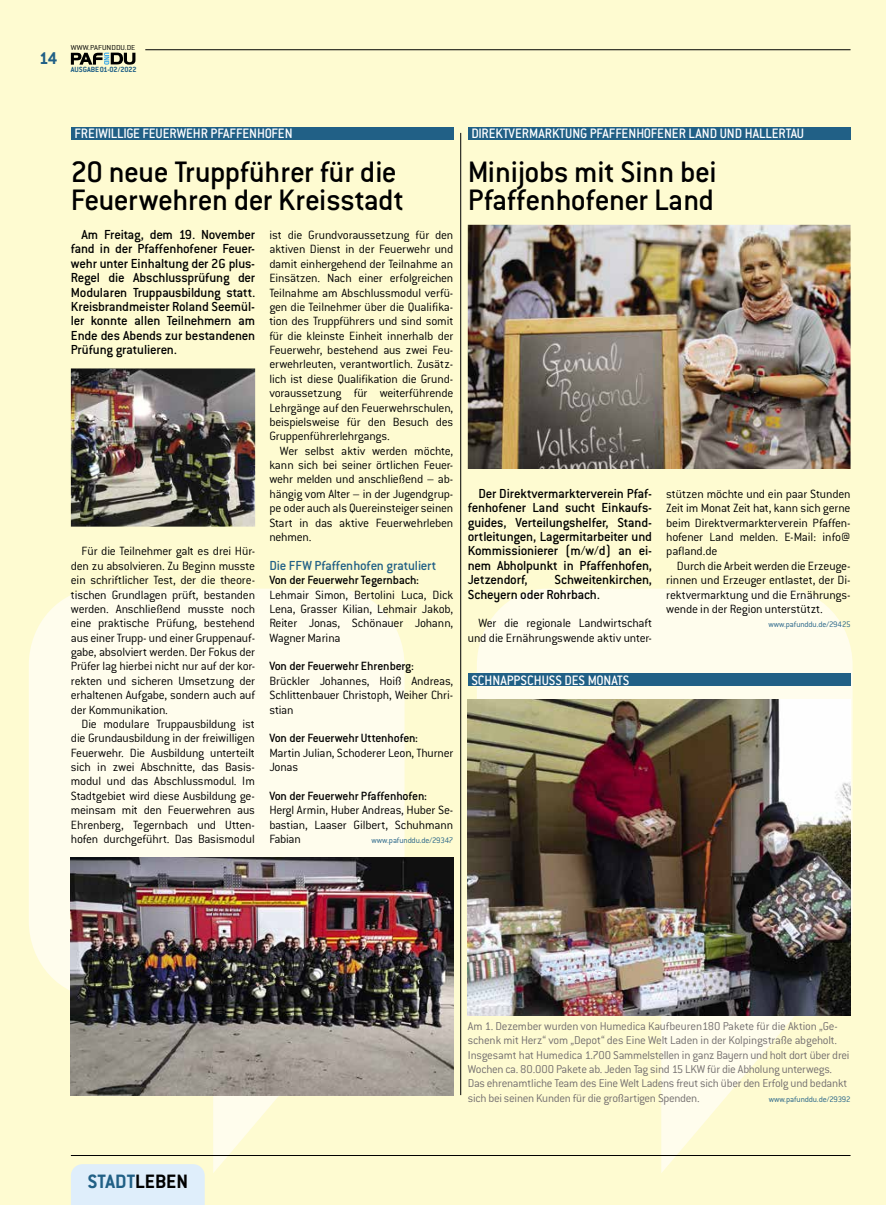
<style>
.page{position:relative;width:886px;height:1205px;background:#fefbd1}
.page>*{position:absolute;margin:0;border:0;box-sizing:border-box;transform-origin:0 0}
.t1{font:500 32.5px/28.8px "Conduit ITC Std";letter-spacing:-.01em;color:#000}
.t2{font:700 21.25px "Conduit ITC Std";color:#000}
.t3{font:700 21.25px "Conduit ITC Std";color:#216086}
.t4{font:700 18.75px "Conduit ITC Std";color:#216086}
.t5{font:500 15px "Conduit ITC Std";color:#fff;scale:.95 1}
.t6{font:500 14.38px/14.4px "Conduit ITC Std";letter-spacing:-.015em;color:#000;text-align:justify}
.t7{font:500 14.38px "Conduit ITC Std";letter-spacing:-.005em;color:#216086}
.t8{font:300 13.12px/14.4px "Conduit ITC Std";letter-spacing:-.015em;color:#000;text-align:justify}
.t9{font:500 13.12px "Conduit ITC Std";letter-spacing:-.015em;color:#000}
.t10{font:300 12.5px/14.4px "Conduit ITC Std";letter-spacing:-.02em;color:#746f6f}
.t11{font:300 8.75px "Conduit ITC Std";letter-spacing:-.015em;color:#216086}
.t12{font:700 8.25px "Conduit ITC Std";letter-spacing:-.005em;color:#216086}
.t13{font:300 7.88px "Conduit ITC Std";letter-spacing:.01em;color:#000;scale:1.1 1}
.s1{color:#216086}
.s2{color:#000}
</style>
<div class="page">
<div style="left:71px;top:1173px;width:134px;height:32px;background:#dfeefb"></div>
<hr style="left:145px;top:50px;width:705px;height:1px;background:#000">
<svg style="left:477px;top:589px;width:375px;height:584px"></svg>
<svg style="left:29px;top:589px;width:375px;height:584px;fill:#fffded"></svg>
<hr style="left:71px;top:1155px;width:779px;height:1px;background:#000">
<svg style="left:71px;top:53px;width:64px;height:12px"></svg>
<img style="left:468px;top:225px;width:382px;height:244px">
<img style="left:71px;top:857px;width:383px;height:238px">
<div style="left:71px;top:127px;width:383px;height:13px;background:#216086"></div>
<img style="left:468px;top:699px;width:382px;height:316px">
<div style="left:468px;top:673px;width:382px;height:13px;background:#216086"></div>
<hr style="left:460px;top:133px;width:1px;height:962px;background:#000">
<div style="left:468px;top:127px;width:382px;height:13px;background:#216086"></div>
<img style="left:71px;top:368px;width:184px;height:159px">
<h3 class="t4" style="left:39px;top:47px;width:20px">14</h3>
<p class="t13" style="left:71px;top:42px;width:60px">WWW.PAFUNDDU.DE</p>
<p class="t12" style="left:71px;top:65px;width:67px">AUSGABE01-02/2022</p>
<p class="t5" style="left:74px;top:125px;width:231px">FREIWILLIGE FEUERWEHR PFAFFENHOFEN</p>
<h1 class="t1" style="left:71px;top:156px;width:334px">20 neue Truppführer für die<br>Feuerwehren der Kreisstadt</h1>
<p class="t6" style="left:71px;top:227px;width:186px;text-indent:11px">Am Freitag, dem 19. November fand in der Pfaffenhofener Feuer&shy;wehr unter Einhaltung der 2G plus-Regel die Abschlussprüfung der Modularen Truppausbildung statt.<br>Kreisbrandmeister Roland Seemül&shy;ler konnte allen Teilnehmern am Ende des Abends zur bestandenen Prüfung gratulieren.</p>
<p class="t8" style="left:269px;top:227px;width:186px">ist die Grundvoraussetzung für den aktiven Dienst in der Feuerwehr und damit einhergehend der Teilnahme an Einsätzen. Nach einer erfolgreichen Teilnahme am Abschlussmodul verfü&shy;gen die Teilnehmer über die Qualifika&shy;tion des Truppführers und sind somit für die kleinste Einheit innerhalb der Feuerwehr, bestehend aus zwei Feu&shy;erwehrleuten, verantwortlich. Zusätz&shy;lich ist diese Qualifikation die Grund&shy;voraussetzung für weiterführende Lehrgänge auf den Feuerwehrschulen, beispielsweise für den Besuch des Gruppenführerlehrgangs.</p>
<p class="t8" style="left:269px;top:443px;width:186px;text-indent:11px">Wer selbst aktiv werden möchte, kann sich bei seiner örtlichen Feuer&shy;wehr melden und anschließend – ab&shy;hängig vom Alter – in der Jugendgrup&shy;pe oder auch als Quereinsteiger seinen Start in das aktive Feuerwehrleben nehmen.</p>
<p class="t7" style="left:269px;top:556px;width:169px">Die FFW Pfaffenhofen gratuliert</p>
<p class="t9" style="left:269px;top:572px;width:151px">Von der Feuerwehr Tegernbach:</p>
<p class="t8" style="left:269px;top:587px;width:186px">Lehmair Simon, Bertolini Luca, Dick Lena, Grasser Kilian, Lehmair Jakob, Reiter Jonas, Schönauer Johann, Wagner Marina</p>
<p class="t9" style="left:269px;top:658px;width:146px">Von der Feuerwehr Ehrenberg:</p>
<p class="t8" style="left:269px;top:673px;width:186px">Brückler Johannes, Hoiß Andreas, Schlittenbauer Christoph, Weiher Chri&shy;stian</p>
<p class="t9" style="left:269px;top:730px;width:150px">Von der Feuerwehr Uttenhofen:</p>
<p class="t8" style="left:269px;top:745px;width:185px">Martin Julian, Schoderer Leon, Thurner<br>Jonas</p>
<p class="t9" style="left:269px;top:788px;width:159px">Von der Feuerwehr Pfaffenhofen:</p>
<p class="t8" style="left:269px;top:802px;width:186px">Hergl Armin, Huber Andreas, Huber Se&shy;bastian, Laaser Gilbert, Schuhmann Fabian</p>
<p class="t8" style="left:71px;top:544px;width:186px;text-indent:11px">Für die Teilnehmer galt es drei Hür&shy;den zu absolvieren. Zu Beginn musste ein schriftlicher Test, der die theore&shy;tischen Grundlagen prüft, bestanden werden. Anschließend musste noch eine praktische Prüfung, bestehend aus einer Trupp- und einer Gruppenauf&shy;gabe, absolviert werden. Der Fokus der Prüfer lag hierbei nicht nur auf der kor&shy;rekten und sicheren Umsetzung der erhaltenen Aufgabe, sondern auch auf der Kommunikation.</p>
<p class="t8" style="left:71px;top:716px;width:186px;text-indent:11px">Die modulare Truppausbildung ist die Grundausbildung in der freiwilligen Feuerwehr. Die Ausbildung unterteilt sich in zwei Abschnitte, das Basis&shy;modul und das Abschlussmodul. Im Stadtgebiet wird diese Ausbildung ge&shy;meinsam mit den Feuerwehren aus Ehrenberg, Tegernbach und Utten&shy;hofen durchgeführt. Das Basismodul</p>
<p class="t11" style="left:371px;top:835px;width:83px">www.pafunddu.de/29347</p>
<p class="t5" style="left:471px;top:125px;width:352px">DIREKTVERMARKTUNG PFAFFENHOFENER LAND UND HALLERTAU</p>
<h1 class="t1" style="left:468px;top:156px;width:250px">Minijobs mit Sinn bei<br>Pfaffenhofener Land</h1>
<p class="t6" style="left:468px;top:486px;width:186px;text-indent:11px">Der Direktvermarkterverein Pfaf&shy;fenhofener Land sucht Einkaufs&shy;guides, Verteilungshelfer, Stand&shy;ortleitungen, Lagermitarbeiter und Kommissionierer (m/w/d) an ei&shy;nem Abholpunkt in Pfaffenhofen, Jetzendorf,</p>
<p class="t6" style="left:468px;top:572px;width:186px;text-indent:87px">Schweitenkirchen,<br>Scheyern oder Rohrbach.</p>
<p class="t8" style="left:468px;top:615px;width:186px;text-align:right">Wer die regionale Landwirtschaft und die Ernährungswende aktiv unter-</p>
<p class="t5" style="left:471px;top:671px;width:168px">SCHNAPPSCHUSS DES MONATS</p>
<p class="t8" style="left:666px;top:486px;width:186px">stützen möchte und ein paar Stunden Zeit im Monat Zeit hat, kann sich gerne beim Direktvermarkterverein Pfaffen&shy;hofener Land melden. E-Mail: info@ pafland.de</p>
<p class="t8" style="left:666px;top:558px;width:186px;text-indent:11px">Durch die Arbeit werden die Erzeuge&shy;rinnen und Erzeuger entlastet, der Di&shy;rektvermarktung und die Ernährungs&shy;wende in der Region unterstützt.</p>
<p class="t11" style="left:768px;top:619px;width:84px">www.pafunddu.de/29425</p>
<h2 class="t2" style="left:88px;top:1169px;width:144px"><span class="s1">STADT</span>G SCHEHEN</h2>
<h2 class="t3" style="left:85px;top:1169px;width:105px">STADT <span class="s2">LEBEN</span></h2>
<p class="t10" style="left:468px;top:1018px;width:383px">Am 1. Dezember wurden von Humedica Kaufbeuren180 Pakete für die Aktion „Ge&shy;schenk mit Herz“ vom „Depot“ des Eine Welt Laden in der Kolpingstraße abgeholt.<br>Insgesamt hat Humedica 1.700 Sammelstellen in ganz Bayern und holt dort über drei Wochen ca. 80.000 Pakete ab. Jeden Tag sind 15 LKW für die Abholung unterwegs.<br>Das ehrenamtliche Team des Eine Welt Ladens freut sich über den Erfolg und bedankt sich bei seinen Kunden für die großartigen Spenden.</p>
<p class="t11" style="left:769px;top:1093px;width:83px">www.pafunddu.de/29392</p>
</div>
